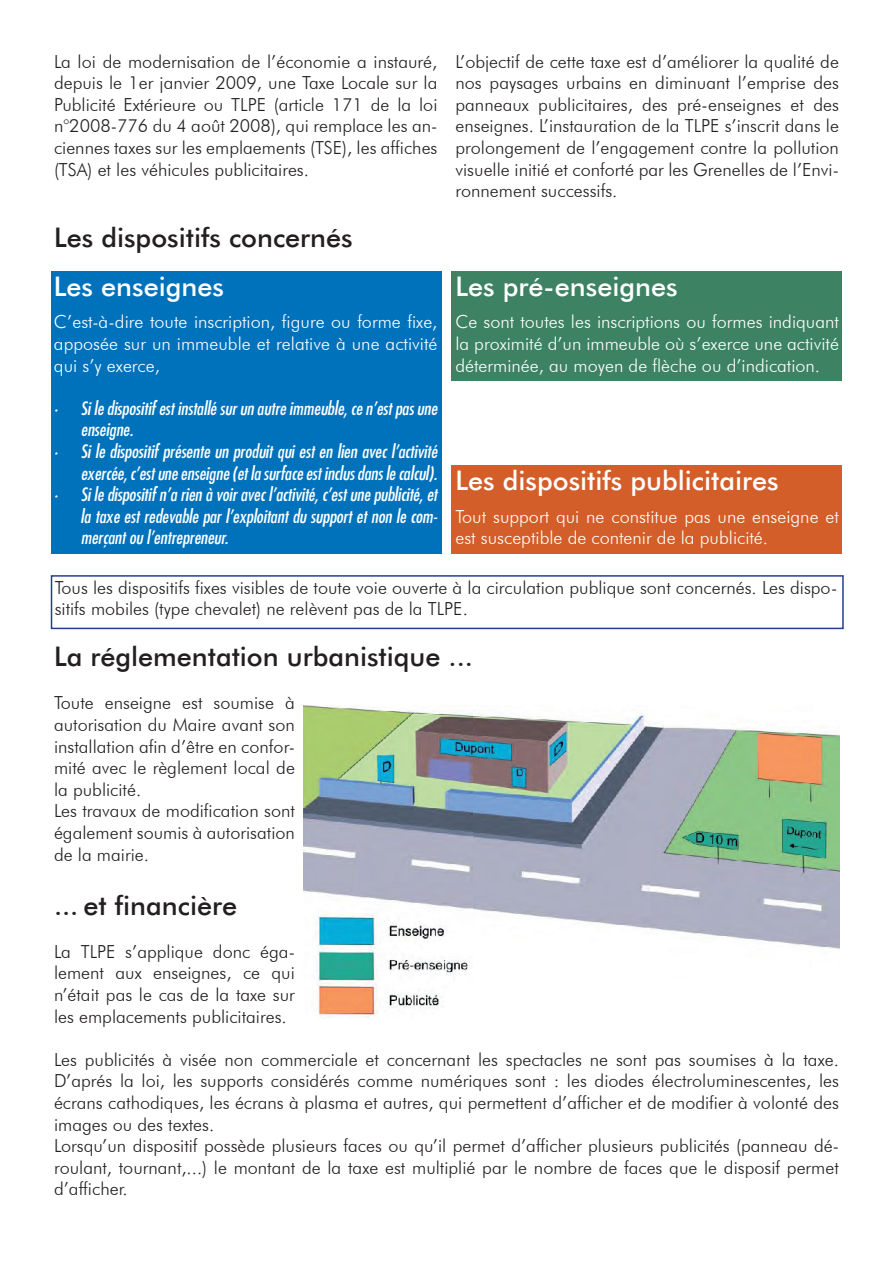
<style>
.page{position:relative;width:893px;height:1263px;background:#fff}
.page>*{position:absolute;margin:0;border:0;box-sizing:border-box;transform-origin:0 0}
.t1{font:27px "Futura Md BT Medium";color:#231f20}
.t2{font:27px "Futura Md BT Medium";color:#fff}
.t3{font:300 18px/21.6px "Futura BT";color:#231f20}
.t4{font:italic condensed 18px/21.6px "Futura";color:#fff}
.t5{font:300 18px/21.6px "Futura BT";color:#fff;text-align:justify}
</style>
<div class="page">
<img style="left:304px;top:706px;width:535px;height:312px">
<div style="left:51px;top:575px;width:793px;height:54px;border:2px solid #253f8e"></div>
<div style="left:451px;top:465px;width:391px;height:89px;background:#d45e29"></div>
<div style="left:451px;top:271px;width:391px;height:109px;background:#3d8262"></div>
<div style="left:51px;top:271px;width:391px;height:283px;background:#0072bc"></div>
<p class="t3" style="left:54px;top:50px;width:385px;text-align:justify">La loi de modernisation de l’économie a instauré, depuis le 1er janvier 2009, une Taxe Locale sur la Publicité Extérieure ou TLPE (article 171 de la loi n°2008-776 du 4 août 2008), qui remplace les an&shy;ciennes taxes sur les emplaements (TSE), les affiches (TSA) et les véhicules publicitaires.</p>
<p class="t3" style="left:455px;top:50px;width:385px;text-align:justify">L’objectif de cette taxe est d’améliorer la qualité de nos paysages urbains en diminuant l’emprise des panneaux publicitaires, des pré-enseignes et des enseignes. L’instauration de la TLPE s’inscrit dans le prolongement de l’engagement contre la pollution visuelle initié et conforté par les Grenelles de l’Envi&shy;ronnement successifs.</p>
<h1 class="t1" style="left:54px;top:221px;width:300px">Les dispositifs concernés</h1>
<h1 class="t2" style="left:54px;top:270px;width:171px">Les enseignes</h1>
<p class="t5" style="left:54px;top:311px;width:385px">C’est-à-dire toute inscription, figure ou forme fixe, apposée sur un immeuble et relative à une activité qui s’y exerce,</p>
<p class="t4" style="left:81px;top:397px;width:358px;text-indent:-27px">• Si le dispositif est installé sur un autre immeuble, ce n’est pas une enseigne.</p>
<p class="t4" style="left:54px;top:440px;width:385px;text-align:right">• Si le dispositif présente un produit qui est en lien avec l’activité exercée, c’est une enseigne (et la surface est inclus dans le calcul).</p>
<p class="t4" style="left:81px;top:483px;width:358px;text-align:justify;text-indent:-27px">• Si le dispositif n’a rien à voir avec l’activité, c’est une publicité, et la taxe est redevable par l’exploitant du support et non le com&shy;merçant ou l’entrepreneur.</p>
<h1 class="t2" style="left:455px;top:270px;width:224px">Les pré-enseignes</h1>
<p class="t5" style="left:455px;top:311px;width:385px">Ce sont toutes les inscriptions ou formes indiquant la proximité d’un immeuble où s’exerce une activité déterminée, au moyen de flèche ou d’indication.</p>
<h1 class="t2" style="left:455px;top:464px;width:325px">Les dispositifs publicitaires</h1>
<p class="t5" style="left:455px;top:505px;width:385px">Tout support qui ne constitue pas une enseigne et est susceptible de contenir de la publicité.</p>
<p class="t3" style="left:55px;top:576px;width:784px">Tous les dispositifs fixes visibles de toute voie ouverte à la circulation publique sont concernés. Les dispo&shy;sitifs mobiles (type chevalet) ne relèvent pas de la TLPE.</p>
<h1 class="t1" style="left:54px;top:640px;width:421px">La réglementation urbanistique ...</h1>
<p class="t3" style="left:54px;top:692px;width:242px">Toute enseigne est soumise à autorisation du Maire avant son installation afin d’être en confor&shy;mité avec le règlement local de la publicité.<br>Les travaux de modification sont également soumis à autorisation de la mairie.</p>
<h1 class="t1" style="left:54px;top:888px;width:185px">... et financière</h1>
<p class="t3" style="left:54px;top:940px;width:242px;text-align:justify">La TLPE s’applique donc éga&shy;lement aux enseignes, ce qui n’était pas le cas de la taxe sur les emplacements publicitaires.</p>
<p class="t3" style="left:54px;top:1048px;width:786px">Les publicités à visée non commerciale et concernant les spectacles ne sont pas soumises à la taxe.<br>D’aprés la loi, les supports considérés comme numériques sont : les diodes électroluminescentes, les écrans cathodiques, les écrans à plasma et autres, qui permettent d’afficher et de modifier à volonté des images ou des textes.<br>Lorsqu’un dispositif possède plusieurs faces ou qu’il permet d’afficher plusieurs publicités (panneau dé&shy;roulant, tournant,...) le montant de la taxe est multiplié par le nombre de faces que le disposif permet d’afficher.</p>
</div>
